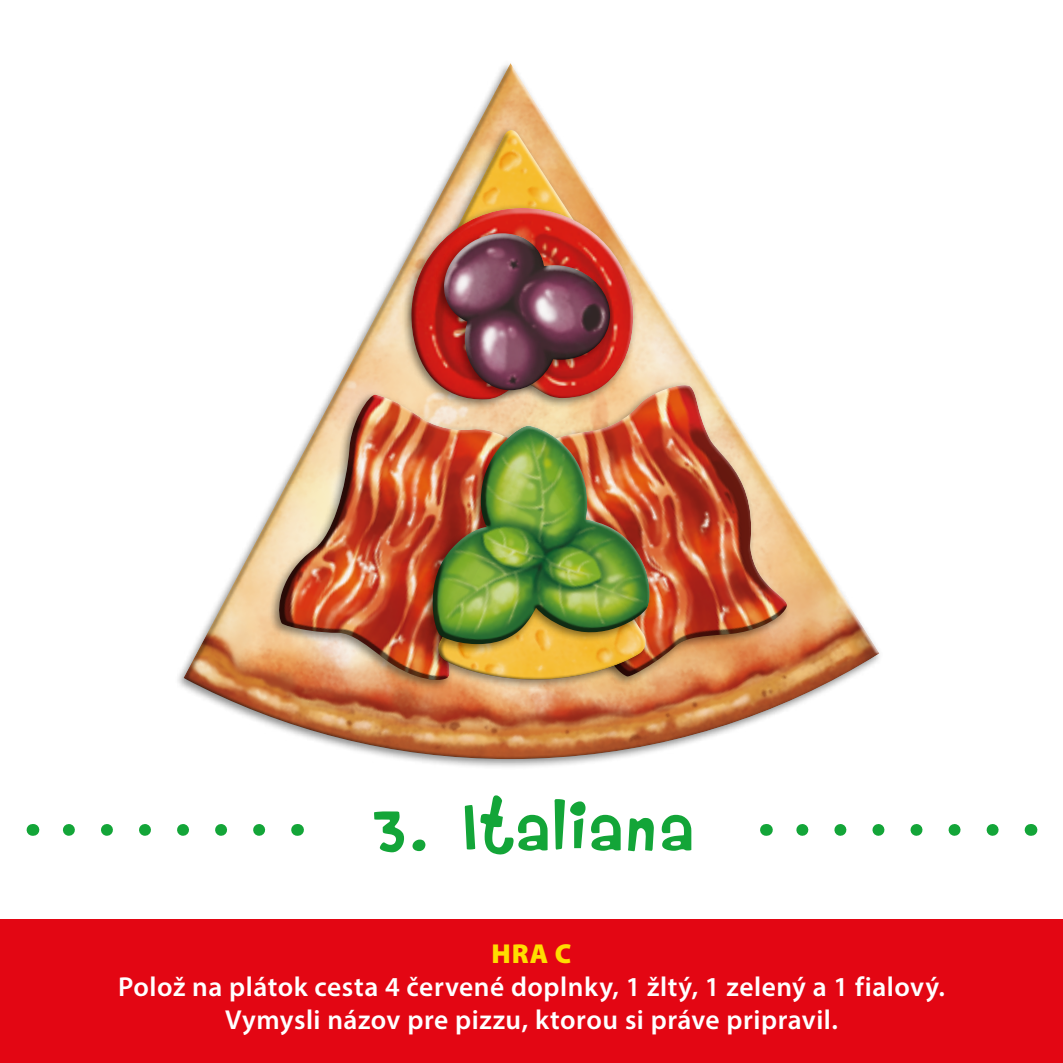
<style>
.page{position:relative;width:1063px;height:1063px;background:#fff}
.page>*{position:absolute;margin:0;border:0;box-sizing:border-box;transform-origin:0 0}
.t1{font:77.25px "Rumpelstiltskin";letter-spacing:.02em;color:#13a538}
.t2{font:600 27.5px/33px "Myriad Pro";letter-spacing:.02em;color:#fff;text-align:center}
.t3{font:900 27.5px "Myriad Pro";color:#fd0}
</style>
<div class="page">
<div style="left:0;top:920px;width:1063px;height:143px;background:#e30613"></div>
<svg style="left:177px;top:63px;width:703px;height:704px"></svg>
<img style="left:270px;top:385px;width:158px;height:306px">
<img style="left:639px;top:379px;width:158px;height:308px">
<div style="left:427px;top:465px;width:223px;height:226px;background:#000;opacity:.45"></div>
<img style="left:430px;top:655px;width:217px;height:29px">
<div style="left:422px;top:422px;width:232px;height:233px;background:#000;opacity:.45"></div>
<img style="left:428px;top:413px;width:228px;height:215px">
<img style="left:417px;top:441px;width:237px;height:208px">
<div style="left:400px;top:203px;width:238px;height:207px;background:#000;opacity:.45"></div>
<img style="left:409px;top:121px;width:230px;height:293px">
<svg style="left:62px;top:824px;width:197px;height:12px"></svg>
<svg style="left:297px;top:824px;width:1px;height:12px"></svg>
<svg style="left:32px;top:824px;width:1px;height:12px"></svg>
<svg style="left:796px;top:824px;width:197px;height:12px"></svg>
<svg style="left:1031px;top:824px;width:1px;height:12px"></svg>
<svg style="left:766px;top:824px;width:1px;height:12px"></svg>
<h1 class="t1" style="left:370px;top:776px;width:324px">3. Italiana</h1>
<p class="t3" style="left:492px;top:936px;width:81px">HRA C</p>
<p class="t2" style="left:118px;top:970px;width:828px">Polož na plátok cesta 4 červené doplnky, 1 žltý, 1 zelený a 1 fialový.<br>Vymysli názov pre pizzu, ktorou si práve pripravil.</p>
</div>
